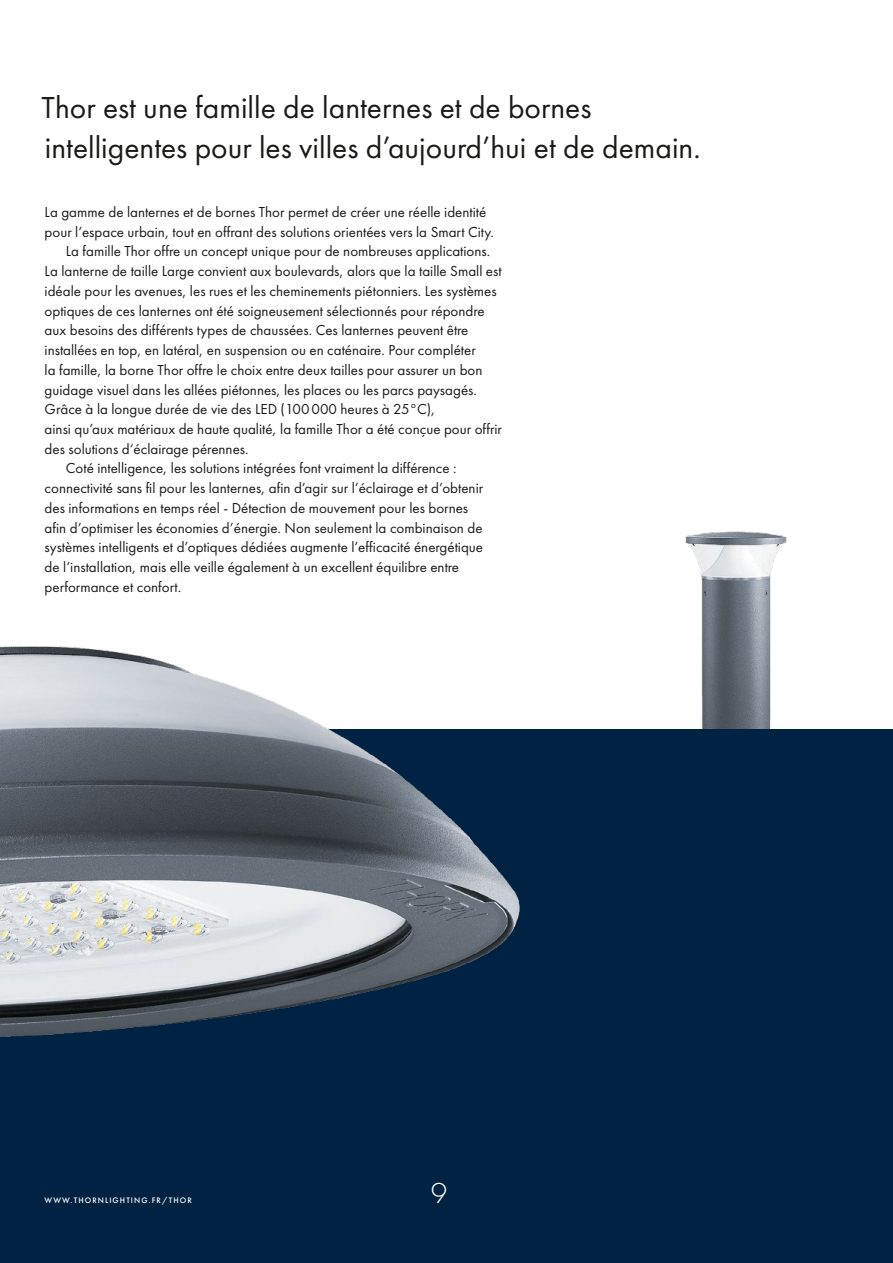
<style>
.page{position:relative;width:893px;height:1263px;background:#fff}
.page>*{position:absolute;margin:0;border:0;box-sizing:border-box;transform-origin:0 0}
.t1{font:31.5px/39.5px "Futura PT Book";color:#1a1a18}
.t2{font:30px "Futura PT Light";color:#fff}
.t3{font:15px "Futura PT Book";color:#1a1a18}
.t4{font:8.25px "Futura PT Medium";letter-spacing:.13em;color:#fff}
</style>
<div class="page">
<img style="left:668px;top:531px;width:133px;height:199px">
<div style="left:0;top:730px;width:893px;height:533px;background:#002343"></div>
<img style="left:0;top:646px;width:570px;height:391px">
<h1 class="t1" style="left:42px;top:88px;width:660px">Thor est une famille de lanternes et de bornes intelligentes pour les villes d’aujourd’hui et de demain.</h1>
<p class="t3" style="left:45px;top:203px;width:443px">La gamme de lanternes et de bornes Thor permet de créer une réelle identité</p>
<p class="t3" style="left:45px;top:223px;width:451px">pour l’espace urbain, tout en offrant des solutions orientées vers la Smart City.</p>
<p class="t3" style="left:66px;top:243px;width:426px">La famille Thor offre un concept unique pour de nombreuses applications.</p>
<p class="t3" style="left:45px;top:262px;width:458px">La lanterne de taille Large convient aux boulevards, alors que la taille Small est</p>
<p class="t3" style="left:45px;top:282px;width:453px">idéale pour les avenues, les rues et les cheminements piétonniers. Les systèmes</p>
<p class="t3" style="left:45px;top:302px;width:441px">optiques de ces lanternes ont été soigneusement sélectionnés pour répondre</p>
<p class="t3" style="left:45px;top:321px;width:425px">aux besoins des différents types de chaussées. Ces lanternes peuvent être</p>
<p class="t3" style="left:45px;top:341px;width:433px">installées en top, en latéral, en suspension ou en caténaire. Pour compléter</p>
<p class="t3" style="left:45px;top:361px;width:439px">la famille, la borne Thor offre le choix entre deux tailles pour assurer un bon</p>
<p class="t3" style="left:45px;top:381px;width:434px">guidage visuel dans les allées piétonnes, les places ou les parcs paysagés.</p>
<p class="t3" style="left:45px;top:400px;width:392px">Grâce à la longue durée de vie des LED (100000 heures à 25°C),</p>
<p class="t3" style="left:45px;top:420px;width:459px">ainsi qu’aux matériaux de haute qualité, la famille Thor a été conçue pour offrir</p>
<p class="t3" style="left:45px;top:440px;width:205px">des solutions d‘éclairage pérennes.</p>
<p class="t3" style="left:66px;top:460px;width:392px">Coté intelligence, les solutions intégrées font vraiment la différence :</p>
<p class="t3" style="left:45px;top:479px;width:440px">connectivité sans fil pour les lanternes, afin d’agir sur l’éclairage et d’obtenir</p>
<p class="t3" style="left:45px;top:499px;width:425px">des informations en temps réel - Détection de mouvement pour les bornes</p>
<p class="t3" style="left:45px;top:519px;width:439px">afin d’optimiser les économies d’énergie. Non seulement la combinaison de</p>
<p class="t3" style="left:45px;top:538px;width:440px">systèmes intelligents et d’optiques dédiées augmente l’efficacité énergétique</p>
<p class="t3" style="left:45px;top:558px;width:416px">de l’installation, mais elle veille également à un excellent équilibre entre</p>
<p class="t3" style="left:45px;top:578px;width:138px">performance et confort.</p>
<p class="t4" style="left:45px;top:1196px;width:149px">WWW.THORNLIGHTING.FR/THOR</p>
<h2 class="t2" style="left:431px;top:1176px;width:18px">9</h2>
</div>
